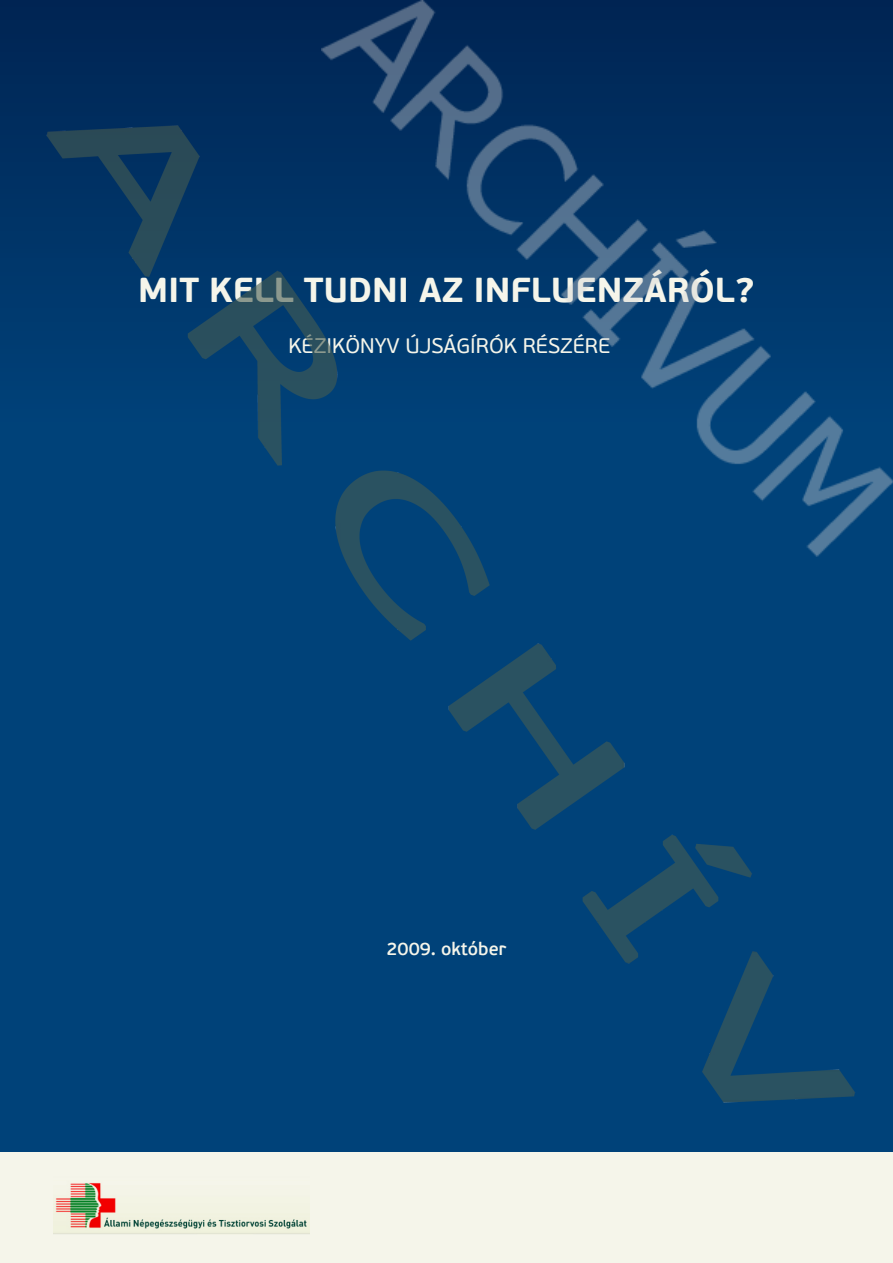
<style>
.page{position:relative;width:893px;height:1263px;background:#fff}
.page>*{position:absolute;margin:0;border:0;box-sizing:border-box;transform-origin:0 0}
.t1{font:700 34.5px "PF Beau Sans Pro";color:#f5f5ea}
.t2{font:21px "PF Beau Sans Pro";color:#f5f5ea}
.t3{font:600 18px "PF Beau Sans Pro";color:#f5f5ea}
</style>
<div class="page">
<img style="left:0;top:0;width:893px;height:1263px">
<img style="left:321px;top:0;width:572px;height:556px">
<p class="t1" style="left:138px;top:268px;width:618px">MIT KELL TUDNI AZ INFLUENZÁRÓL?</p>
<p class="t2" style="left:288px;top:334px;width:323px">KÉZIKÖNYV ÚJSÁGÍRÓK RÉSZÉRE</p>
<p class="t3" style="left:386px;top:938px;width:122px">2009. október</p>
</div>
